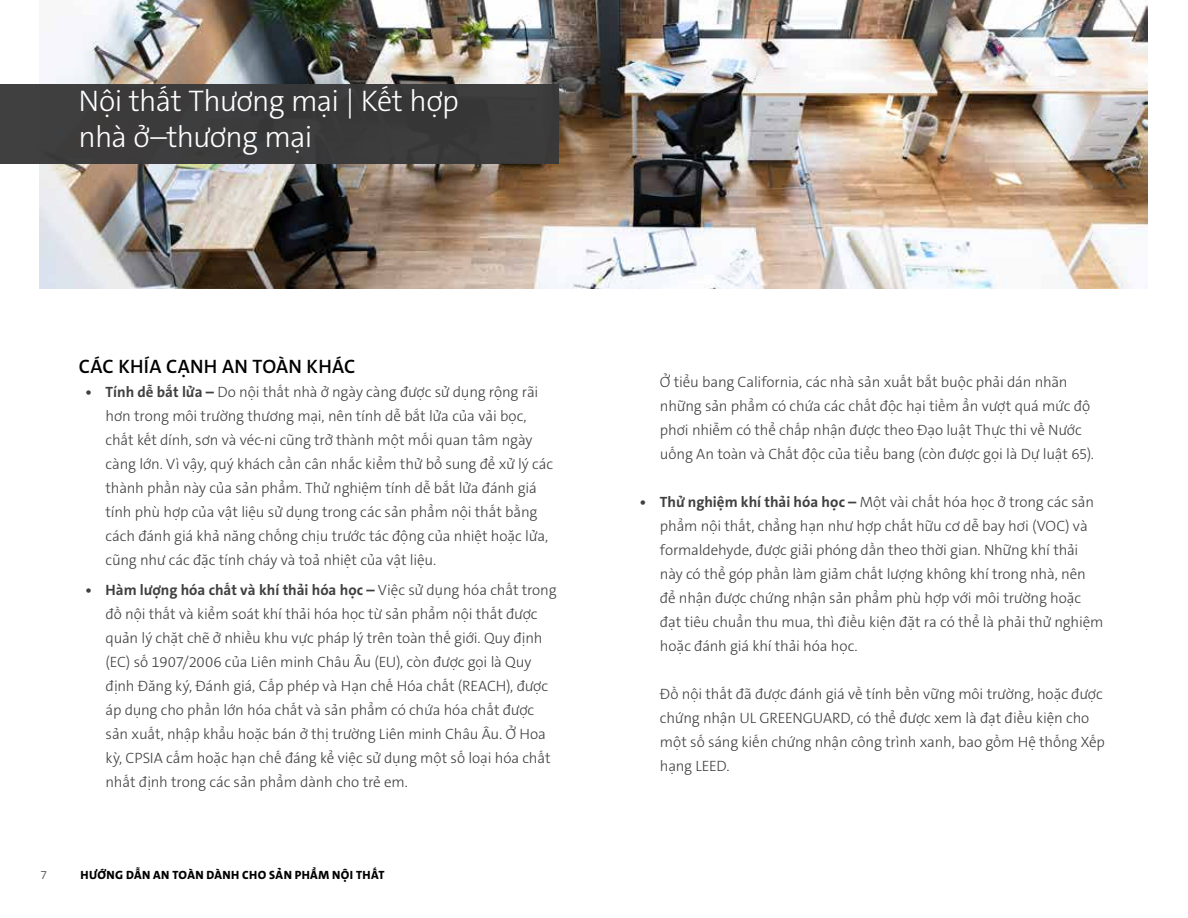
<style>
.page{position:relative;width:1188px;height:918px;background:#fff}
.page>*{position:absolute;margin:0;border:0;box-sizing:border-box;transform-origin:0 0}
.t1{font:300 30px/36px "The Sans C5";letter-spacing:-.025em;color:#fff}
.t2{font:600 19.5px "The Sans C5";letter-spacing:.015em;color:#000}
.t3{font:300 15px/24px "The Sans C5";letter-spacing:-.01em;color:#404041}
.t4{font:800 12px "The Sans C5";letter-spacing:.035em;color:#000}
.t5{font:300 12px "The Sans C5";color:#404041}
.s1{font-weight:700}
</style>
<div class="page">
<img style="left:39px;top:0;width:1109px;height:289px">
<div style="left:0;top:84px;width:559px;height:79px;background:#404041"></div>
<h1 class="t1" style="left:79px;top:84px;width:382px">Nội thất Thương mại | Kết hợp nhà ở–thương mại</h1>
<h2 class="t2" style="left:79px;top:354px;width:278px">CÁC KHÍA CẠNH AN TOÀN KHÁC</h2>
<p class="t3" style="left:106px;top:380px;width:449px;text-indent:-20px"><span class="s1">• Tính dễ bắt lửa –</span> Do nội thất nhà ở ngày càng được sử dụng rộng rãi hơn trong môi trường thương mại, nên tính dễ bắt lửa của vải bọc, chất kết dính, sơn và véc-ni cũng trở thành một mối quan tâm ngày càng lớn. Vì vậy, quý khách cần cân nhắc kiểm thử bổ sung để xử lý các thành phần này của sản phẩm. Thử nghiệm tính dễ bắt lửa đánh giá tính phù hợp của vật liệu sử dụng trong các sản phẩm nội thất bằng cách đánh giá khả năng chống chịu trước tác động của nhiệt hoặc lửa, cũng như các đặc tính cháy và toả nhiệt của vật liệu.</p>
<p class="t3" style="left:106px;top:578px;width:453px;text-indent:-20px"><span class="s1">• Hàm lượng hóa chất và khí thải hóa học –</span> Việc sử dụng hóa chất trong đồ nội thất và kiểm soát khí thải hóa học từ sản phẩm nội thất được quản lý chặt chẽ ở nhiều khu vực pháp lý trên toàn thế giới. Quy định (EC) số 1907/2006 của Liên minh Châu Âu (EU), còn được gọi là Quy định Đăng ký, Đánh giá, Cấp phép và Hạn chế Hóa chất (REACH), được áp dụng cho phần lớn hóa chất và sản phẩm có chứa hóa chất được sản xuất, nhập khẩu hoặc bán ở thị trường Liên minh Châu Âu. Ở Hoa kỳ, CPSIA cấm hoặc hạn chế đáng kể việc sử dụng một số loại hóa chất nhất định trong các sản phẩm dành cho trẻ em.</p>
<p class="t5" style="left:41px;top:867px;width:8px">7</p>
<p class="t4" style="left:81px;top:867px;width:305px">HƯỚNG DẪN AN TOÀN DÀNH CHO SẢN PHẨM NỘI THẤT</p>
<p class="t3" style="left:660px;top:370px;width:436px">Ở tiểu bang California, các nhà sản xuất bắt buộc phải dán nhãn những sản phẩm có chứa các chất độc hại tiềm ẩn vượt quá mức độ phơi nhiễm có thể chấp nhận được theo Đạo luật Thực thi về Nước uống An toàn và Chất độc của tiểu bang (còn được gọi là Dự luật 65).</p>
<p class="t3" style="left:660px;top:490px;width:445px;text-indent:-20px"><span class="s1">• Thử nghiệm khí thải hóa học –</span> Một vài chất hóa học ở trong các sản phẩm nội thất, chẳng hạn như hợp chất hữu cơ dễ bay hơi (VOC) và formaldehyde, được giải phóng dần theo thời gian. Những khí thải này có thể góp phần làm giảm chất lượng không khí trong nhà, nên để nhận được chứng nhận sản phẩm phù hợp với môi trường hoặc đạt tiêu chuẩn thu mua, thì điều kiện đặt ra có thể là phải thử nghiệm hoặc đánh giá khí thải hóa học.</p>
<p class="t3" style="left:660px;top:682px;width:447px">Đồ nội thất đã được đánh giá về tính bền vững môi trường, hoặc được chứng nhận UL GREENGUARD, có thể được xem là đạt điều kiện cho một số sáng kiến chứng nhận công trình xanh, bao gồm Hệ thống Xếp hạng LEED.</p>
</div>
